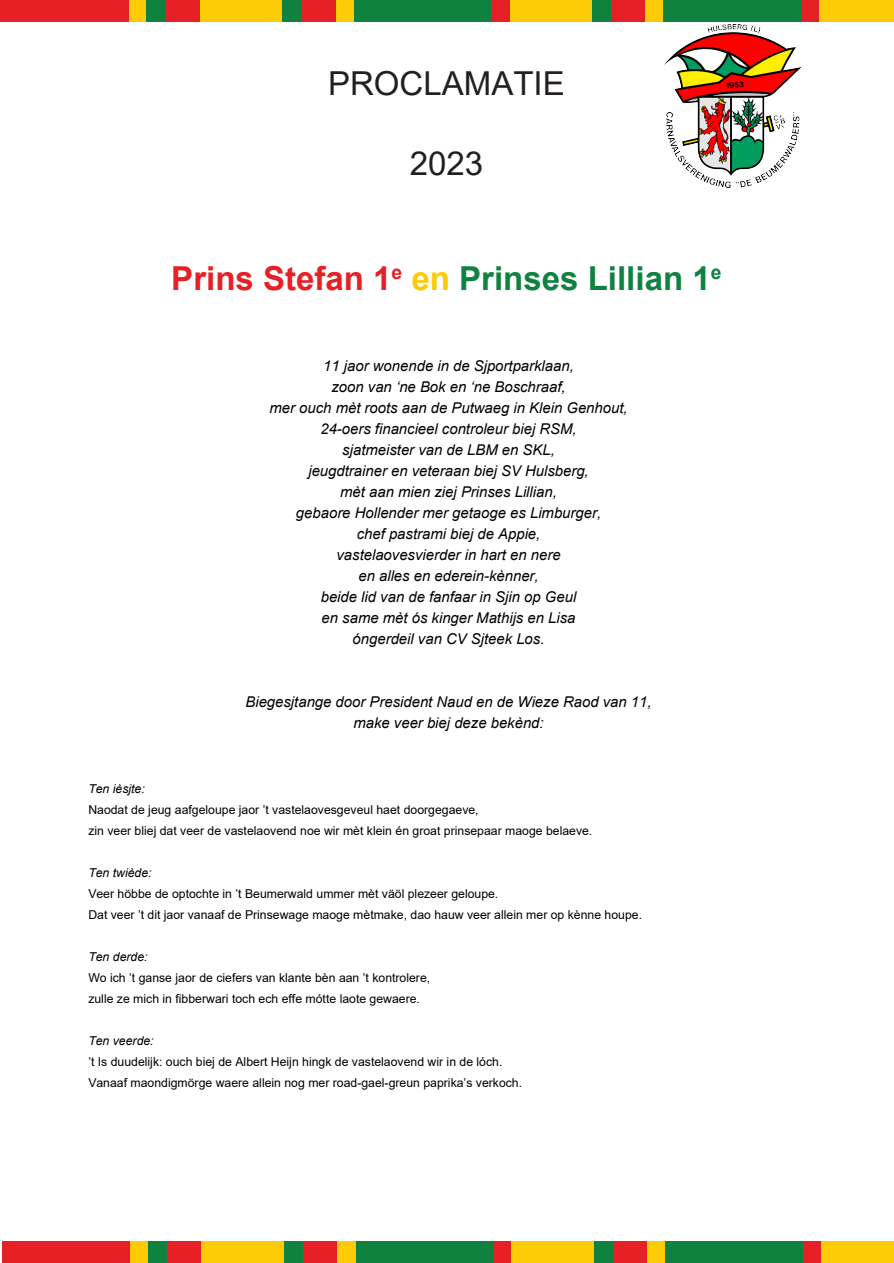
<style>
.page{position:relative;width:894px;height:1263px;background:#fff}
.page>*{position:absolute;margin:0;border:0;box-sizing:border-box;transform-origin:0 0}
.t1{font:700 33px "Arial";color:#0f8240}
.t2{font:33px "Arial";color:#231f20}
.t3{font:italic 14.85px/21px "Arial";color:#000;text-align:center}
.t4{font:12.3px/21px "Arial";color:#000}
.t5{font:italic 12.3px "Arial";color:#000}
.s1{color:#e72026}
.s2{color:#fdca06}
</style>
<div class="page">
<div style="left:2px;top:1241px;width:128px;height:22px;background:#e72026"></div>
<div style="left:130px;top:1241px;width:18px;height:22px;background:#fdca06"></div>
<div style="left:148px;top:1241px;width:19px;height:22px;background:#0f8240"></div>
<div style="left:167px;top:1241px;width:34px;height:22px;background:#e72026"></div>
<div style="left:201px;top:1241px;width:83px;height:22px;background:#fdca06"></div>
<div style="left:284px;top:1241px;width:18px;height:22px;background:#0f8240"></div>
<div style="left:302px;top:1241px;width:35px;height:22px;background:#e72026"></div>
<div style="left:337px;top:1241px;width:19px;height:22px;background:#fdca06"></div>
<div style="left:356px;top:1241px;width:136px;height:22px;background:#0f8240"></div>
<div style="left:492px;top:1241px;width:19px;height:22px;background:#e72026"></div>
<div style="left:511px;top:1241px;width:83px;height:22px;background:#fdca06"></div>
<div style="left:594px;top:1241px;width:18px;height:22px;background:#0f8240"></div>
<div style="left:612px;top:1241px;width:35px;height:22px;background:#e72026"></div>
<div style="left:647px;top:1241px;width:18px;height:22px;background:#fdca06"></div>
<div style="left:665px;top:1241px;width:138px;height:22px;background:#0f8240"></div>
<div style="left:803px;top:1241px;width:17px;height:22px;background:#e72026"></div>
<div style="left:820px;top:1241px;width:73px;height:22px;background:#fdca06"></div>
<div style="left:0;top:0;width:129px;height:21px;background:#e72026"></div>
<div style="left:129px;top:0;width:17px;height:21px;background:#fdca06"></div>
<div style="left:146px;top:0;width:20px;height:21px;background:#0f8240"></div>
<div style="left:166px;top:0;width:34px;height:21px;background:#e72026"></div>
<div style="left:200px;top:0;width:82px;height:21px;background:#fdca06"></div>
<div style="left:282px;top:0;width:19px;height:21px;background:#0f8240"></div>
<div style="left:301px;top:0;width:35px;height:21px;background:#e72026"></div>
<div style="left:336px;top:0;width:18px;height:21px;background:#fdca06"></div>
<div style="left:354px;top:0;width:137px;height:21px;background:#0f8240"></div>
<div style="left:491px;top:0;width:19px;height:21px;background:#e72026"></div>
<div style="left:510px;top:0;width:82px;height:21px;background:#fdca06"></div>
<div style="left:592px;top:0;width:18px;height:21px;background:#0f8240"></div>
<div style="left:610px;top:0;width:35px;height:21px;background:#e72026"></div>
<div style="left:645px;top:0;width:18px;height:21px;background:#fdca06"></div>
<div style="left:663px;top:0;width:138px;height:21px;background:#0f8240"></div>
<div style="left:801px;top:0;width:18px;height:21px;background:#e72026"></div>
<div style="left:819px;top:0;width:74px;height:21px;background:#fdca06"></div>
<img style="left:664px;top:25px;width:137px;height:163px">
<h1 class="t2" style="left:328px;top:61px;width:238px">PROCLAMATIE</h1>
<h1 class="t2" style="left:409px;top:140px;width:75px">2023</h1>
<h1 class="t1" style="left:171px;top:255px;width:551px"><span class="s1">Prins Stefan 1</span><sup>e</sup> <span class="s2">en</span> Prinses Lillian 1<sup>e</sup></h1>
<p class="t3" style="left:269px;top:356px;width:359px">11 jaor wonende in de Sjportparklaan,<br>zoon van ‘ne Bok en ‘ne Boschraaf,<br>mer ouch mèt roots aan de Putwaeg in Klein Genhout, 24-oers financieel controleur biej RSM,<br>sjatmeister van de LBM en SKL,<br>jeugdtrainer en veteraan biej SV Hulsberg,<br>mèt aan mien ziej Prinses Lillian,<br>gebaore Hollender mer getaoge es Limburger,<br>chef pastrami biej de Appie,<br>vastelaovesvierder in hart en nere<br>en alles en ederein-kènner,<br>beide lid van de fanfaar in Sjin op Geul<br>en same mèt ós kinger Mathijs en Lisa<br>óngerdeil van CV Sjteek Los.</p>
<p class="t3" style="left:245px;top:692px;width:407px">Biegesjtange door President Naud en de Wieze Raod van 11, make veer biej deze bekènd:</p>
<p class="t5" style="left:88px;top:780px;width:58px">Ten ièsjte:</p>
<p class="t4" style="left:88px;top:799px;width:505px">Naodat de jeug aafgeloupe jaor ’t vastelaovesgeveul haet doorgegaeve,<br>zin veer bliej dat veer de vastelaovend noe wir mèt klein én groat prinsepaar maoge belaeve.</p>
<p class="t5" style="left:88px;top:864px;width:65px">Ten twiède:</p>
<p class="t4" style="left:88px;top:883px;width:555px">Veer höbbe de optochte in ’t Beumerwald ummer mèt väöl plezeer geloupe.<br>Dat veer ’t dit jaor vanaaf de Prinsewage maoge mètmake, dao hauw veer allein mer op kènne houpe.</p>
<p class="t5" style="left:88px;top:948px;width:61px">Ten derde:</p>
<p class="t4" style="left:88px;top:967px;width:343px">Wo ich ’t ganse jaor de ciefers van klante bèn aan ’t kontrolere, zulle ze mich in fibberwari toch ech effe mótte laote gewaere.</p>
<p class="t5" style="left:88px;top:1032px;width:67px">Ten veerde:</p>
<p class="t4" style="left:88px;top:1051px;width:435px">’t Is duudelijk: ouch biej de Albert Heijn hingk de vastelaovend wir in de lóch.<br>Vanaaf maondigmörge waere allein nog mer road-gael-greun paprika’s verkoch.</p>
</div>
